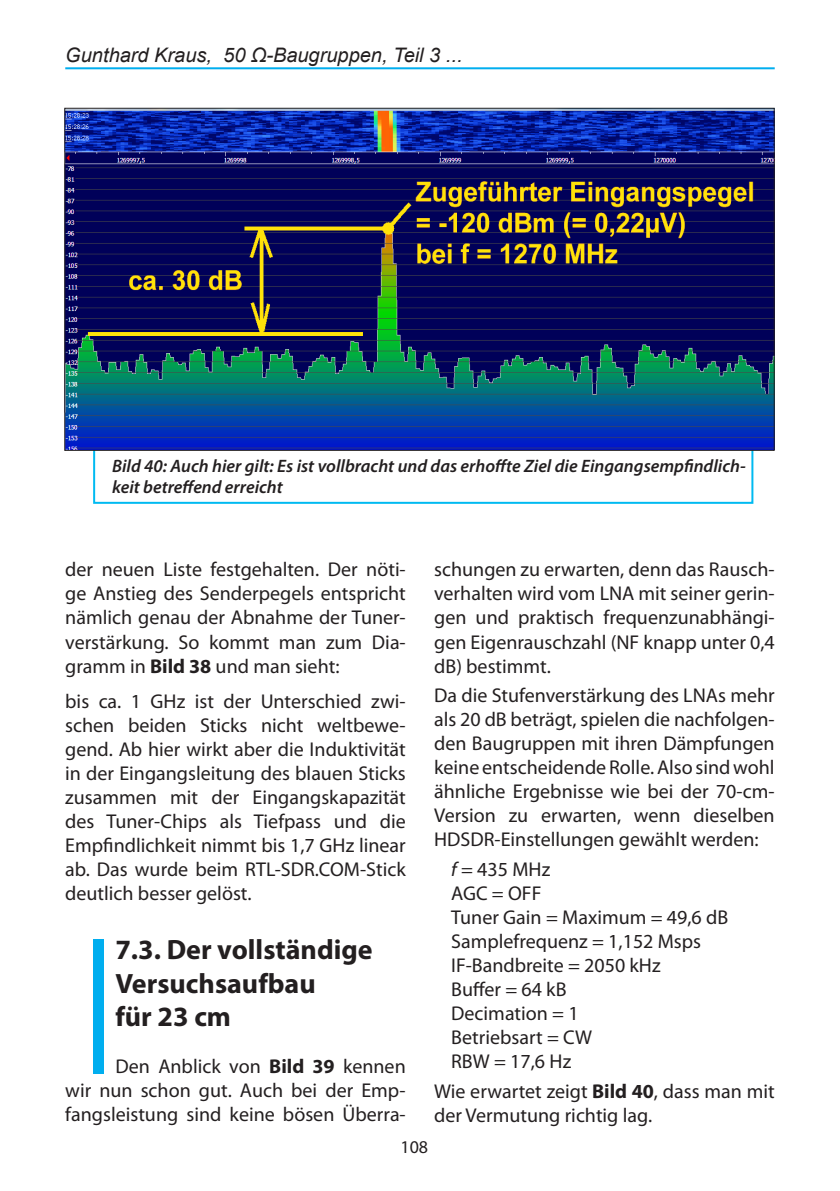
<style>
.page{position:relative;width:840px;height:1191px;background:#fff}
.page>*{position:absolute;margin:0;border:0;box-sizing:border-box;transform-origin:0 0}
.Haupttitel_2zeilig{font:700 198.8px "Myriad Pro";color:#00aeef;scale:.36 1}
.Haupttitel_2zeilig-2{font:700 28px/33.6px "Myriad Pro";color:#231f20}
.Bodytext{font:20px/24px "Myriad Pro";color:#231f20;text-align:justify}
.t1{font:italic 20px "Arial";color:#231f20}
.Bildunterschrift{font:italic 600 18px/21.6px "Myriad Pro";color:#231f20}
.t2{font:18px "Myriad Pro";color:#231f20}
.s1{font-weight:700}
.s2{font-style:italic}
</style>
<div class="page">
<hr style="left:65px;top:67px;width:709px;height:2px;background:#00aeef">
<div style="left:93px;top:397px;width:660px;height:107px;border:2px solid #00baf1"></div>
<img style="left:66px;top:110px;width:706px;height:339px">
<p class="t1" style="left:65px;top:42px;width:398px">Gunthard Kraus, 50 Ω-Baugruppen, Teil 3 ...</p>
<p class="Bildunterschrift" style="left:112px;top:454px;width:634px">Bild 40: Auch hier gilt: Es ist vollbracht und das erhoffte Ziel die Eingangsempfindlich&shy;keit betreffend erreicht</p>
<p class="Bodytext" style="left:65px;top:557px;width:342px">der neuen Liste festgehalten. Der nöti&shy;ge Anstieg des Senderpegels entspricht nämlich genau der Abnahme der Tuner&shy;verstärkung. So kommt man zum Dia&shy;gramm in <span class="s1">Bild 38</span> und man sieht:</p>
<p class="Bodytext" style="left:65px;top:689px;width:342px">bis ca. 1 GHz ist der Unterschied zwi&shy;schen beiden Sticks nicht weltbewe&shy;gend. Ab hier wirkt aber die Induktivität in der Eingangsleitung des blauen Sticks zusammen mit der Eingangskapazität des Tuner-Chips als Tiefpass und die Empfindlichkeit nimmt bis 1,7 GHz linear ab. Das wurde beim RTL-SDR.COM-Stick deutlich besser gelöst.</p>
<p class="Haupttitel_2zeilig" style="left:88px;top:877px;width:58px">I</p>
<p class="Haupttitel_2zeilig-2" style="left:115px;top:932px;width:258px">7.3. Der vollständige<br>Versuchsaufbau<br>für 23 cm</p>
<p class="Bodytext" style="left:65px;top:1054px;width:342px;text-indent:50px">Den Anblick von <span class="s1">Bild 39</span> kennen wir nun schon gut. Auch bei der Emp&shy;fangsleistung sind keine bösen Überra-</p>
<p class="Bodytext" style="left:434px;top:557px;width:342px">schungen zu erwarten, denn das Rausch&shy;verhalten wird vom LNA mit seiner gerin&shy;gen und praktisch frequenzunabhängi&shy;gen Eigenrauschzahl (NF knapp unter 0,4 dB) bestimmt.</p>
<p class="Bodytext" style="left:434px;top:683px;width:342px">Da die Stufenverstärkung des LNAs mehr als 20 dB beträgt, spielen die nachfolgen&shy;den Baugruppen mit ihren Dämpfungen keine entscheidende Rolle. Also sind wohl ähnliche Ergebnisse wie bei der 70-cm-Version zu erwarten, wenn dieselben HDSDR-Einstellungen gewählt werden:</p>
<p class="Bodytext" style="left:451px;top:857px;width:100px"><span class="s2">f</span> = 435 MHz</p>
<p class="Bodytext" style="left:451px;top:881px;width:92px">AGC = OFF</p>
<p class="Bodytext" style="left:451px;top:905px;width:278px">Tuner Gain = Maximum = 49,6 dB</p>
<p class="Bodytext" style="left:451px;top:929px;width:251px">Samplefrequenz = 1,152 Msps</p>
<p class="Bodytext" style="left:451px;top:953px;width:211px">IF-Bandbreite = 2050 kHz</p>
<p class="Bodytext" style="left:451px;top:977px;width:117px">Buffer = 64 kB</p>
<p class="Bodytext" style="left:451px;top:1001px;width:129px">Decimation = 1</p>
<p class="Bodytext" style="left:451px;top:1025px;width:142px">Betriebsart = CW</p>
<p class="Bodytext" style="left:451px;top:1049px;width:121px">RBW = 17,6 Hz</p>
<p class="Bodytext" style="left:434px;top:1078px;width:342px">Wie erwartet zeigt <span class="s1">Bild 40</span>, dass man mit der Vermutung richtig lag.</p>
<p class="t2" style="left:400px;top:1135px;width:29px">108</p>
</div>
